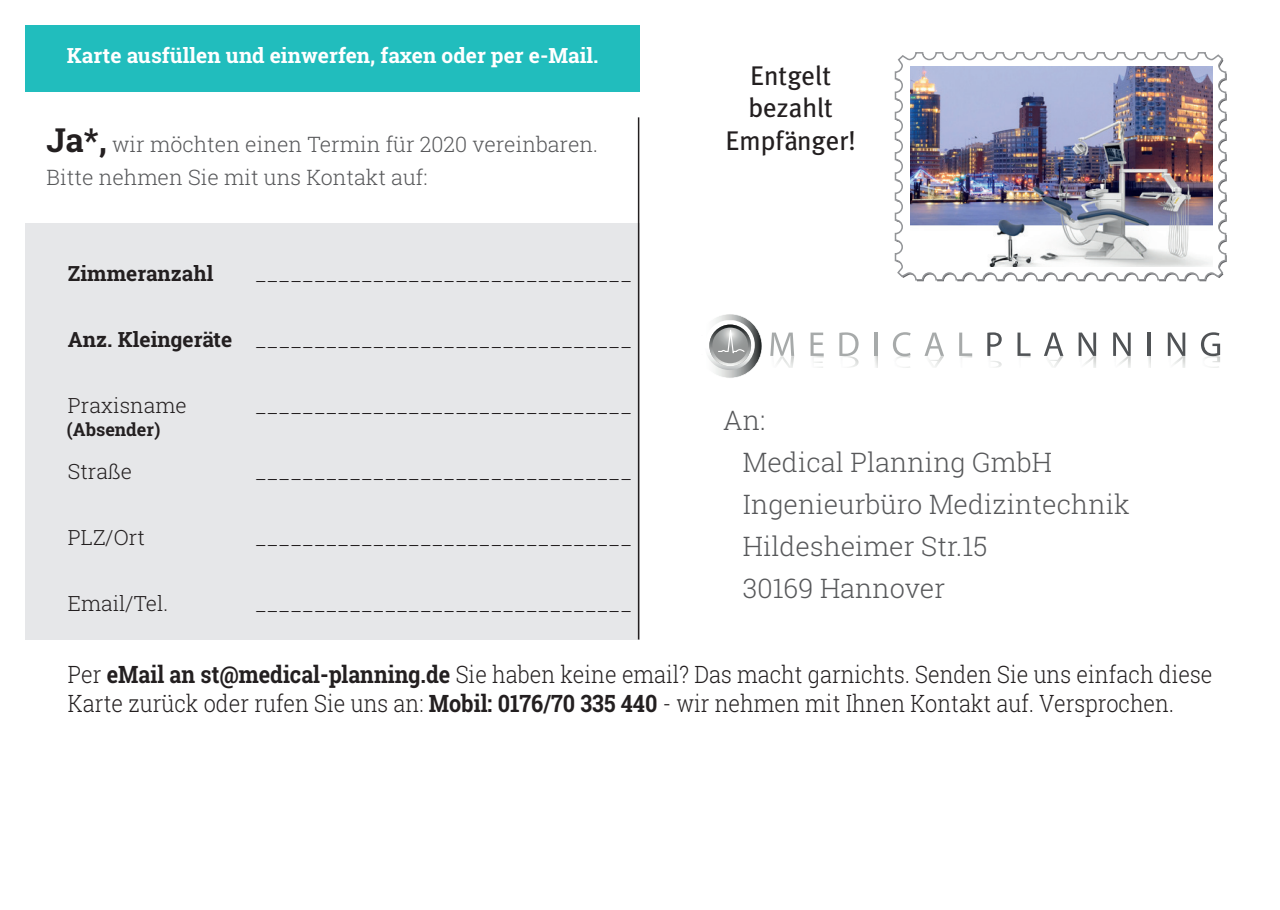
<style>
.page{position:relative;width:1280px;height:910px;background:#fff}
.page>*{position:absolute;margin:0;border:0;box-sizing:border-box;transform-origin:0 0}
.t1{font:300 27px/42px "Roboto Slab";color:#57585a}
.t2{font:27px/32.4px "Meta Plus";color:#231f20;text-align:center}
.t3{font:300 24px/28.8px "Roboto Slab";color:#231f20;scale:.9 1}
.t4{font:300 21.3px/33.3px "Roboto Slab";color:#57585a}
.t5{font:300 21px "Roboto Slab";color:#231f20}
.t6{font:700 21px "Roboto Slab";color:#fff}
.t7{font:700 21px "Roboto Slab";color:#231f20}
.t8{font:700 18px "Roboto Slab";color:#231f20}
.s1{font-weight:700;font-size:33.3px;color:#231f20}
.s2{font-weight:700}
</style>
<div class="page">
<div style="left:26px;top:223px;width:614px;height:416px;background:#e6e7e9"></div>
<div style="left:26px;top:26px;width:614px;height:66px;background:#21bdbd"></div>
<hr style="left:638px;top:117px;width:1px;height:522px;background:#231f20">
<svg style="left:894px;top:52px;width:333px;height:229px"></svg>
<img style="left:911px;top:67px;width:302px;height:199px">
<svg style="left:770px;top:333px;width:24px;height:23px"></svg>
<svg style="left:810px;top:333px;width:14px;height:23px"></svg>
<hr style="left:874px;top:333px;width:3px;height:23px;background:#a7aaaa">
<svg style="left:924px;top:333px;width:20px;height:23px"></svg>
<svg style="left:987px;top:332px;width:15px;height:24px"></svg>
<svg style="left:1044px;top:333px;width:19px;height:23px"></svg>
<svg style="left:1078px;top:333px;width:18px;height:23px"></svg>
<svg style="left:1113px;top:333px;width:18px;height:23px"></svg>
<hr style="left:1148px;top:333px;width:3px;height:23px;background:#505356">
<svg style="left:1168px;top:333px;width:17px;height:23px"></svg>
<img style="left:777px;top:356px;width:17px;height:12px">
<img style="left:813px;top:356px;width:11px;height:12px">
<img style="left:848px;top:357px;width:10px;height:10px">
<svg style="left:839px;top:332px;width:19px;height:25px"></svg>
<svg style="left:874px;top:356px;width:3px;height:12px"></svg>
<img style="left:896px;top:357px;width:14px;height:11px">
<svg style="left:893px;top:332px;width:18px;height:25px"></svg>
<img style="left:929px;top:356px;width:15px;height:11px">
<svg style="left:959px;top:333px;width:13px;height:25px"></svg>
<img style="left:991px;top:361px;width:11px;height:7px">
<svg style="left:1017px;top:333px;width:13px;height:25px"></svg>
<img style="left:1048px;top:356px;width:15px;height:11px">
<img style="left:1085px;top:356px;width:11px;height:12px">
<img style="left:1119px;top:356px;width:12px;height:12px">
<svg style="left:1148px;top:356px;width:3px;height:12px"></svg>
<img style="left:1174px;top:356px;width:11px;height:12px">
<img style="left:1205px;top:357px;width:15px;height:11px">
<svg style="left:1201px;top:332px;width:19px;height:25px"></svg>
<svg style="left:707px;top:314px;width:55px;height:64px"></svg>
<p class="t6" style="left:67px;top:41px;width:533px">Karte ausfüllen und einwerfen, faxen oder per e-Mail.</p>
<p class="t4" style="left:46px;top:127px;width:553px"><span class="s1">Ja*,</span> wir möchten einen Termin für 2020 vereinbaren.<br>Bitte nehmen Sie mit uns Kontakt auf:</p>
<p class="t7" style="left:68px;top:259px;width:147px">Zimmeranzahl</p>
<p class="t5" style="left:255px;top:259px;width:379px">________________________________</p>
<p class="t5" style="left:68px;top:325px;width:566px"><span class="s2">Anz. Kleingeräte</span> ________________________________</p>
<p class="t5" style="left:68px;top:391px;width:120px">Praxisname</p>
<p class="t8" style="left:67px;top:417px;width:95px">(Absender)</p>
<p class="t5" style="left:68px;top:457px;width:66px">Straße</p>
<p class="t5" style="left:68px;top:523px;width:79px">PLZ/Ort</p>
<p class="t5" style="left:68px;top:589px;width:102px">Email/Tel.</p>
<p class="t5" style="left:255px;top:391px;width:379px">________________________________</p>
<p class="t5" style="left:255px;top:457px;width:379px">________________________________</p>
<p class="t5" style="left:255px;top:523px;width:379px">________________________________</p>
<p class="t5" style="left:255px;top:589px;width:379px">________________________________</p>
<p class="t2" style="left:725px;top:59px;width:132px">Entgelt bezahlt<br>Empfänger!</p>
<p class="t1" style="left:743px;top:398px;width:389px;text-indent:-20px">An:<br>Medical Planning GmbH<br>Ingenieurbüro Medizintechnik<br>Hildesheimer Str.15<br>30169 Hannover</p>
<p class="t3" style="left:68px;top:659px;width:1273px">Per <span class="s2">eMail an st@medical-planning.de</span> Sie haben keine email? Das macht garnichts. Senden Sie uns einfach diese<br>Karte zurück oder rufen Sie uns an: <span class="s2">Mobil: 0176/70 335 440</span> - wir nehmen mit Ihnen Kontakt auf. Versprochen.</p>
</div>
